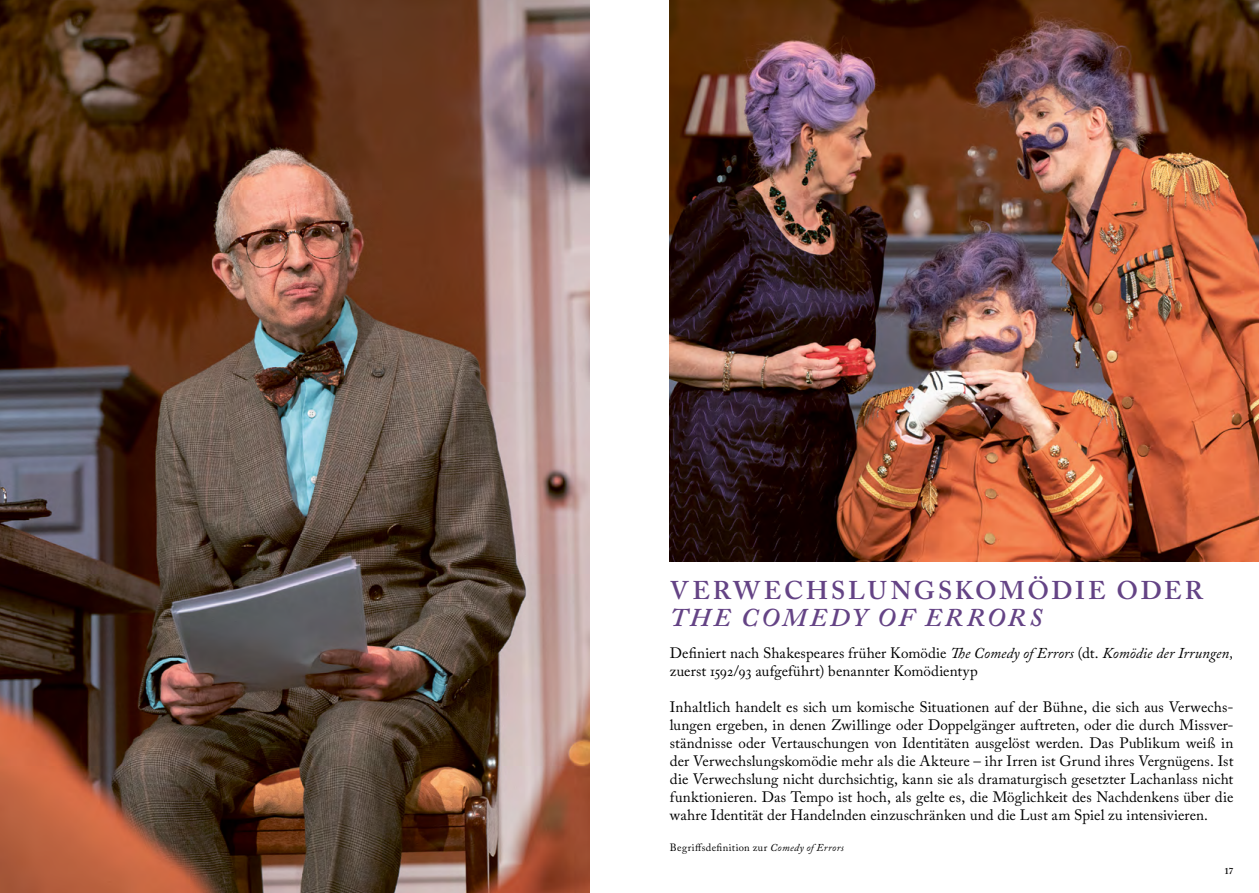
<style>
.page{position:relative;width:1259px;height:893px;background:#fff}
.page>*{position:absolute;margin:0;border:0;box-sizing:border-box;transform-origin:0 0}
.t1{font:600 25.5px "Adobe Caslon Pro";letter-spacing:.105em;color:#644385}
.t2{font:italic 600 25.5px "Adobe Caslon Pro";letter-spacing:.115em;color:#644385}
.t3{font:15px/18px "Adobe Caslon Pro";letter-spacing:.005em;color:#000}
.t4{font:10.5px "Adobe Caslon Pro";letter-spacing:.035em;color:#000}
.t5{font:600 9px "Adobe Caslon Pro";color:#000}
.s1{font-style:italic}
</style>
<div class="page">
<img style="left:670px;top:0;width:589px;height:561px">
<img style="left:0;top:0;width:589px;height:893px">
<h1 class="t1" style="left:670px;top:575px;width:534px">VERWECHSLUNGSKOMÖDIE ODER</h1>
<h1 class="t2" style="left:670px;top:602px;width:374px">THE COMEDY OF ERRORS</h1>
<p class="t3" style="left:670px;top:644px;width:565px">Definiert nach Shakespeares früher Komödie <span class="s1">The Comedy of Errors</span> (dt. <span class="s1">Komödie der Irrungen, </span>zuerst 1592/93 aufgeführt) benannter Komödientyp</p>
<p class="t3" style="left:670px;top:698px;width:565px;text-align:justify">Inhaltlich handelt es sich um komische Situationen auf der Bühne, die sich aus Verwechs&shy;lungen ergeben, in denen Zwillinge oder Doppelgänger auftreten, oder die durch Missver&shy;ständnisse oder Vertauschungen von Identitäten ausgelöst werden. Das Publikum weiß in der Verwechslungskomödie mehr als die Akteure – ihr Irren ist Grund ihres Vergnügens. Ist die Verwechslung nicht durchsichtig, kann sie als dramaturgisch gesetzter Lachanlass nicht funktionieren. Das Tempo ist hoch, als gelte es, die Möglichkeit des Nachdenkens über die wahre Identität der Handelnden einzuschränken und die Lust am Spiel zu intensivieren.</p>
<p class="t4" style="left:670px;top:841px;width:176px">Begriffsdefinition zur <span class="s1">Comedy of Errors</span></p>
<p class="t5" style="left:1224px;top:865px;width:10px">17</p>
</div>
